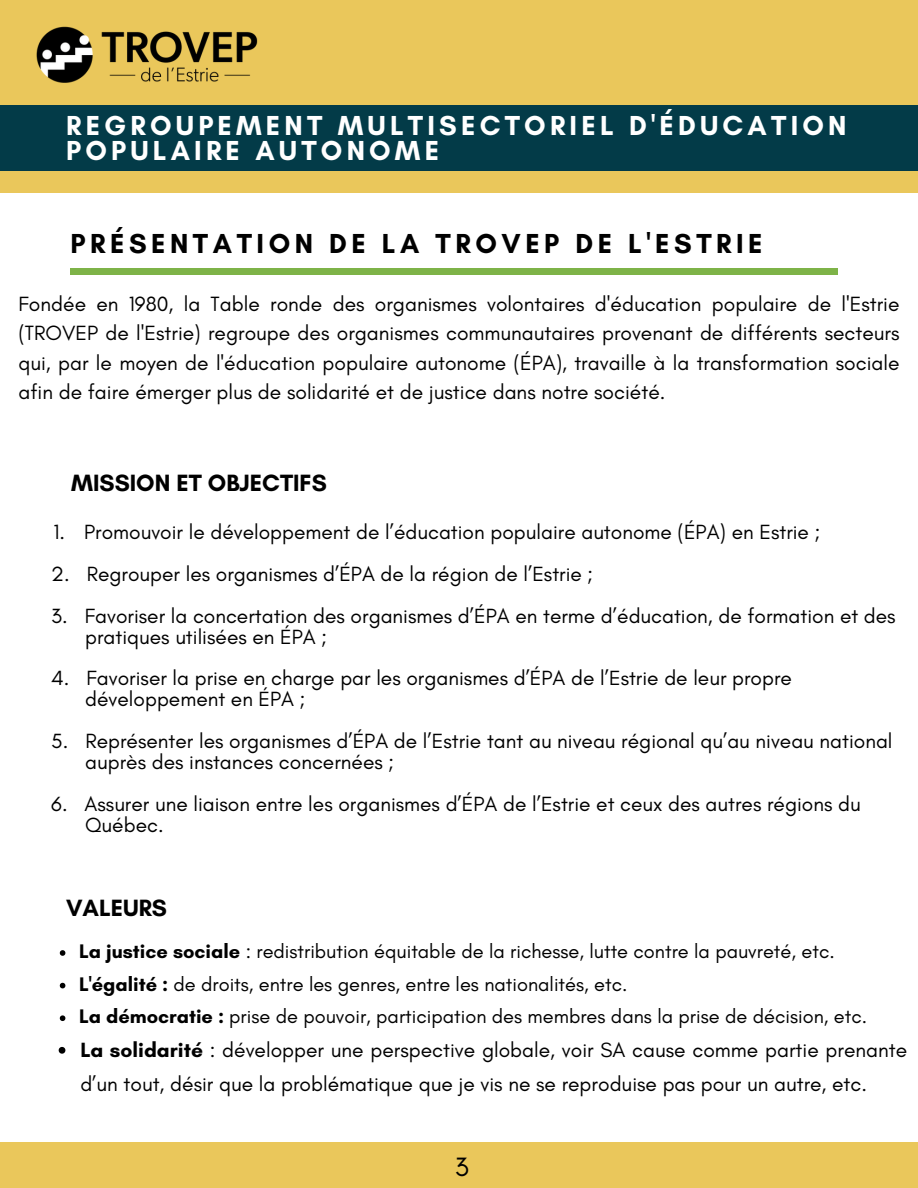
<style>
.page{position:relative;width:918px;height:1188px;background:#eac75b}
.page>*{position:absolute;margin:0;border:0;box-sizing:border-box;transform-origin:0 0}
.t1{font:700 28.05px/24.8px "Glacial Indifference";letter-spacing:.15em;color:#fff}
.t2{font:700 28.05px "Glacial Indifference";letter-spacing:.16em;color:#000}
.t3{font:27px "Glacial Indifference";color:#000}
.t4{font:700 24px "Glacial Indifference";color:#000}
.t5{font:21px/29.2px "Glacial Indifference";color:#000;text-align:justify}
.t6{font:19.95px "Glacial Indifference";color:#000}
.s1{font-weight:700}
</style>
<div class="page">
<div style="left:0;top:193px;width:918px;height:948px;background:#fff"></div>
<div style="left:0;top:106px;width:918px;height:65px;background:#033b48"></div>
<div style="left:70px;top:269px;width:768px;height:6px;background:#7eb348"></div>
<svg style="left:60px;top:950px;width:5px;height:6px"></svg>
<svg style="left:60px;top:983px;width:5px;height:5px"></svg>
<svg style="left:60px;top:1015px;width:5px;height:6px"></svg>
<svg style="left:59px;top:1047px;width:6px;height:7px"></svg>
<img style="left:36px;top:26px;width:222px;height:57px">
<p class="t1" style="left:66px;top:113px;width:782px">REGROUPEMENT MULTISECTORIEL D'ÉDUCATION<br>POPULAIRE AUTONOME</p>
<p class="t2" style="left:70px;top:227px;width:694px">PRÉSENTATION DE LA TROVEP DE L'ESTRIE</p>
<p class="t5" style="left:18px;top:289px;width:883px">Fondée en 1980, la Table ronde des organismes volontaires d'éducation populaire de l'Estrie (TROVEP de l'Estrie) regroupe des organismes communautaires provenant de différents secteurs qui, par le moyen de l'éducation populaire autonome (ÉPA), travaille à la transformation sociale afin de faire émerger plus de solidarité et de justice dans notre société.</p>
<h1 class="t4" style="left:71px;top:468px;width:257px">MISSION ET OBJECTIFS</h1>
<p class="t5" style="left:54px;top:517px;width:768px">1. Promouvoir le développement de l’éducation populaire autonome (ÉPA) en Estrie ;</p>
<p class="t5" style="left:51px;top:559px;width:543px">2. Regrouper les organismes d’ÉPA de la région de l’Estrie ;</p>
<p class="t5" style="left:51px;top:601px;width:846px">3. Favoriser la concertation des organismes d’ÉPA en terme d’éducation, de formation et des</p>
<p class="t5" style="left:85px;top:622px;width:243px">pratiques utilisées en ÉPA ;</p>
<p class="t5" style="left:51px;top:664px;width:742px">4. Favoriser la prise en charge par les organismes d’ÉPA de l’Estrie de leur propre</p>
<p class="t5" style="left:85px;top:684px;width:222px">développement en ÉPA ;</p>
<p class="t5" style="left:51px;top:726px;width:843px">5. Représenter les organismes d’ÉPA de l’Estrie tant au niveau régional qu’au niveau national</p>
<h2 class="t5" style="left:85px;top:747px;width:310px">auprès des instances concernées ;</h2>
<p class="t5" style="left:51px;top:789px;width:811px">6. Assurer une liaison entre les organismes d’ÉPA de l’Estrie et ceux des autres régions du</p>
<p class="t5" style="left:85px;top:810px;width:80px">Québec.</p>
<p class="t4" style="left:66px;top:893px;width:103px">VALEURS</p>
<p class="t6" style="left:79px;top:939px;width:757px"><span class="s1">La justice sociale</span> : redistribution équitable de la richesse, lutte contre la pauvreté, etc.</p>
<h2 class="t6" style="left:79px;top:972px;width:550px"><span class="s1">L'égalité :</span> de droits, entre les genres, entre les nationalités, etc.</h2>
<p class="t6" style="left:79px;top:1004px;width:790px"><span class="s1">La démocratie :</span> prise de pouvoir, participation des membres dans la prise de décision, etc.</p>
<p class="t5" style="left:80px;top:1033px;width:828px;line-height:33.8px"><span class="s1">La solidarité</span> : développer une perspective globale, voir SA cause comme partie prenante d’un tout, désir que la problématique que je vis ne se reproduise pas pour un autre, etc.</p>
<h1 class="t3" style="left:455px;top:1151px;width:16px">3</h1>
</div>
